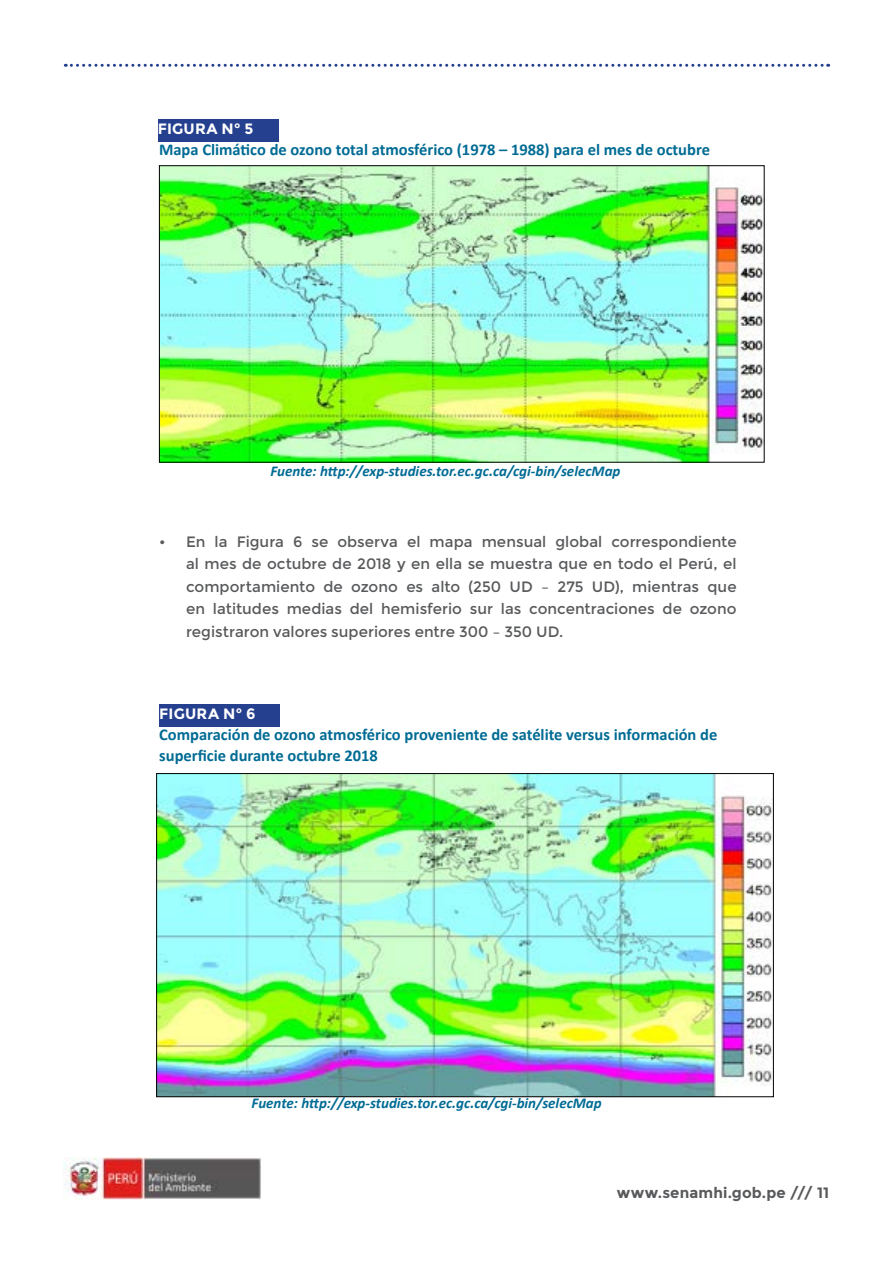
<style>
.page{position:relative;width:893px;height:1263px;background:#fff}
.page>*{position:absolute;margin:0;border:0;box-sizing:border-box;transform-origin:0 0}
.t1{font:700 16.5px/21px "Calibri";color:#006b94}
.t2{font:15px/22.5px "Montserrat";color:#58595b;text-align:justify}
.t3{font:italic 700 15px "Calibri";color:#006b94}
.t4{font:700 15px "Montserrat";letter-spacing:.01em;color:#58595b}
.t5{font:700 15px "Montserrat";color:#fff}
</style>
<div class="page">
<svg style="left:65px;top:64px;width:764px;height:3px"></svg>
<img style="left:64px;top:1157px;width:197px;height:42px">
<div style="left:159px;top:704px;width:121px;height:23px;background:#25408f"></div>
<img style="left:161px;top:167px;width:602px;height:294px">
<div style="left:158px;top:119px;width:121px;height:23px;background:#25408f"></div>
<img style="left:158px;top:775px;width:614px;height:320px">
<p class="t5" style="left:158px;top:119px;width:97px">FIGURA N° 5</p>
<p class="t1" style="left:159px;top:138px;width:552px">Mapa Climático de ozono total atmosférico (1978 – 1988) para el mes de octubre</p>
<p class="t3" style="left:270px;top:460px;width:352px">Fuente: http://exp-studies.tor.ec.gc.ca/cgi-bin/selecMap</p>
<p class="t2" style="left:186px;top:530px;width:552px;text-indent:-27px">• En la Figura 6 se observa el mapa mensual global correspondiente al mes de octubre de 2018 y en ella se muestra que en todo el Perú, el comportamiento de ozono es alto (250 UD – 275 UD), mientras que en latitudes medias del hemisferio sur las concentraciones de ozono registraron valores superiores entre 300 – 350 UD.</p>
<p class="t5" style="left:159px;top:705px;width:98px">FIGURA N° 6</p>
<p class="t1" style="left:159px;top:723px;width:560px">Comparación de ozono atmosférico proveniente de satélite versus información de superficie durante octubre 2018</p>
<p class="t3" style="left:252px;top:1092px;width:352px">Fuente: http://exp-studies.tor.ec.gc.ca/cgi-bin/selecMap</p>
<p class="t4" style="left:617px;top:1184px;width:214px">www.senamhi.gob.pe /// 11</p>
</div>
